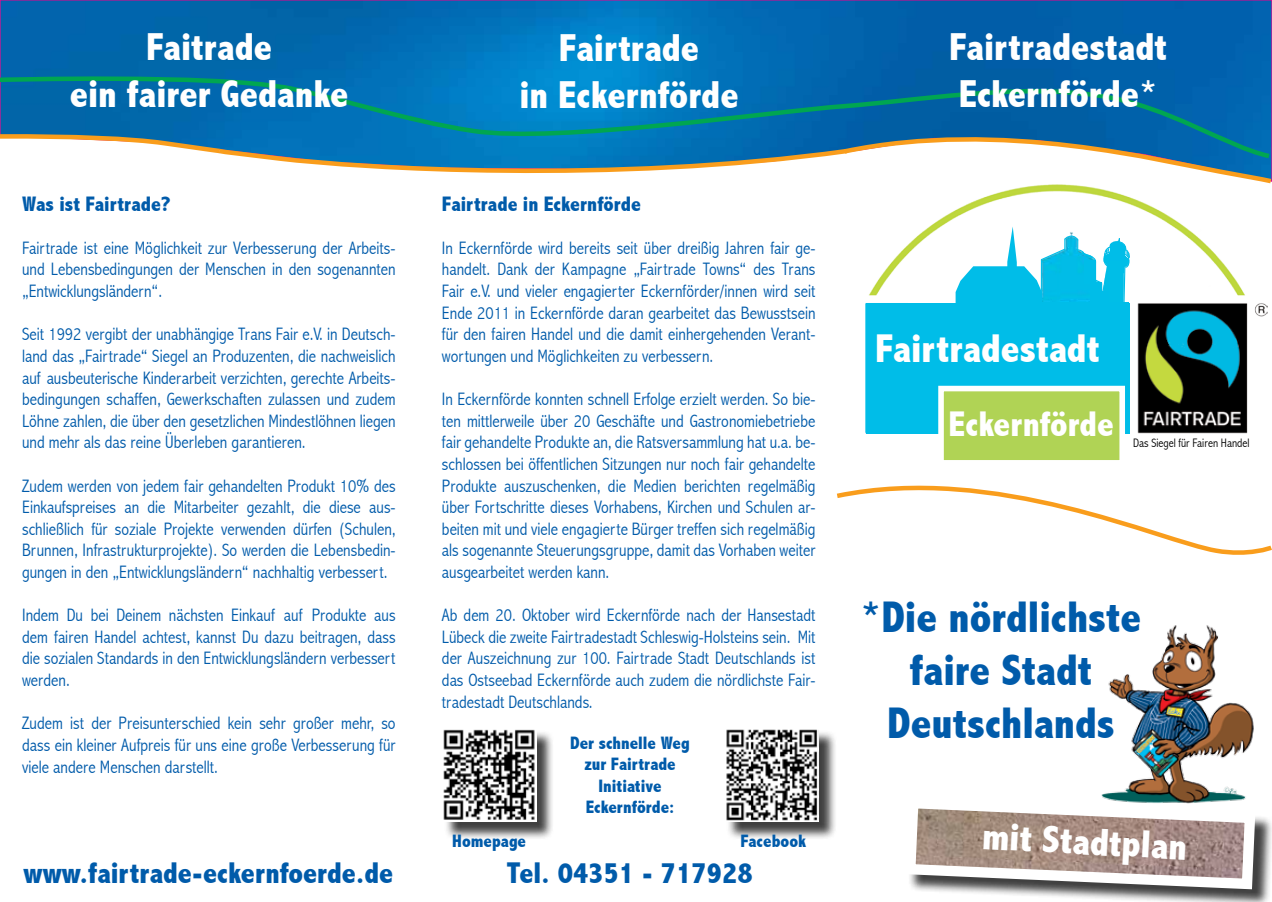
<style>
.page{position:relative;width:1272px;height:902px;background:#fff}
.page>*{position:absolute;margin:0;border:0;box-sizing:border-box;transform-origin:0 0}
.t1{font:800 condensed 44.25px/53.1px "Abadi";color:#005baa;text-align:center}
.t2{font:800 condensed 40.2px "Abadi";color:#fff}
.t3{font:800 condensed 39px/46.8px "Abadi";color:#fff;text-align:center}
.t4{font:800 condensed 35.7px "Abadi";color:#fff}
.t5{font:800 condensed 30px "Abadi";color:#005baa}
.t6{font:800 condensed 21px "Abadi";color:#005baa}
.t7{font:300 condensed 18px/21.6px "Abadi";color:#005baa;text-align:justify}
.t8{font:800 condensed 18px/21.6px "Abadi";color:#005baa;text-align:center}
.t9{font:300 condensed 12.3px "Abadi";color:#000}
</style>
<div class="page">
<svg style="left:0;top:0;width:1271px;height:74px;background:#0268b0"></svg>
<svg style="left:0;top:74px;width:1271px;height:110px"></svg>
<svg style="left:836px;top:485px;width:435px;height:70px"></svg>
<img style="left:1108px;top:625px;width:146px;height:167px">
<div style="left:907px;top:800px;width:364px;height:101px;background:#000;opacity:.75"></div>
<svg style="left:907px;top:792px;width:353px;height:102px"></svg>
<img style="left:865px;top:184px;width:402px;height:250px">
<div style="left:908px;top:257px;width:218px;height:46px;background:#fff"></div>
<img style="left:922px;top:221px;width:316px;height:211px">
<div style="left:865px;top:303px;width:264px;height:130px;background:#00bde8"></div>
<div style="left:941px;top:388px;width:181px;height:75px;background:#b0d355"></div>
<div style="left:938px;top:386px;width:186px;height:79px;border:6px solid #fff"></div>
<svg style="left:955px;top:221px;width:175px;height:85px"></svg>
<svg style="left:1157px;top:305px;width:54px;height:114px;background:#224e42"></svg>
<div style="left:1216px;top:335px;width:20px;height:14px;background:#00b9e3;border-radius:50%"></div>
<div style="left:1097px;top:291px;width:11px;height:19px;background:#00bde8"></div>
<div style="left:1084px;top:260px;width:12px;height:24px;background:#00bde8"></div>
<div style="left:1090px;top:283px;width:11px;height:19px;background:#00bde8"></div>
<div style="left:444px;top:729px;width:110px;height:111px;background:#000;opacity:.75"></div>
<img style="left:443px;top:729px;width:93px;height:92px">
<div style="left:726px;top:729px;width:111px;height:111px;background:#000;opacity:.75"></div>
<img style="left:726px;top:729px;width:92px;height:92px">
<h3 class="t3" style="left:70px;top:24px;width:280px">Faitrade<br>ein fairer Gedanke</h3>
<p class="t6" style="left:22px;top:191px;width:150px">Was ist Fairtrade?</p>
<p class="t7" style="left:22px;top:237px;width:375px">Fairtrade ist eine Möglichkeit zur Verbesserung der Arbeits&shy;und Lebensbedingungen der Menschen in den sogenannten „Entwicklungsländern“.</p>
<p class="t7" style="left:22px;top:323px;width:375px">Seit 1992 vergibt der unabhängige Trans Fair e.V. in Deutsch&shy;land das „Fairtrade“ Siegel an Produzenten, die nachweislich auf ausbeuterische Kinderarbeit verzichten, gerechte Arbeits&shy;bedingungen schaffen, Gewerkschaften zulassen und zudem Löhne zahlen, die über den gesetzlichen Mindestlöhnen liegen und mehr als das reine Überleben garantieren.</p>
<p class="t7" style="left:22px;top:474px;width:375px">Zudem werden von jedem fair gehandelten Produkt 10% des Einkaufspreises an die Mitarbeiter gezahlt, die diese aus&shy;schließlich für soziale Projekte verwenden dürfen (Schulen, Brunnen, Infrastrukturprojekte). So werden die Lebensbedin&shy;gungen in den „Entwicklungsländern“ nachhaltig verbessert.</p>
<p class="t7" style="left:22px;top:604px;width:375px">Indem Du bei Deinem nächsten Einkauf auf Produkte aus dem fairen Handel achtest, kannst Du dazu beitragen, dass die sozialen Standards in den Entwicklungsländern verbessert werden.</p>
<p class="t7" style="left:22px;top:712px;width:375px">Zudem ist der Preisunterschied kein sehr großer mehr, so dass ein kleiner Aufpreis für uns eine große Verbesserung für viele andere Menschen darstellt.</p>
<h3 class="t3" style="left:519px;top:25px;width:221px">Fairtrade<br>in Eckernförde</h3>
<p class="t6" style="left:442px;top:191px;width:200px">Fairtrade in Eckernförde</p>
<p class="t7" style="left:442px;top:237px;width:375px">In Eckernförde wird bereits seit über dreißig Jahren fair ge&shy;handelt. Dank der Kampagne „Fairtrade Towns“ des Trans Fair e.V. und vieler engagierter Eckernförder/innen wird seit Ende 2011 in Eckernförde daran gearbeitet das Bewusstsein für den fairen Handel und die damit einhergehenden Verant&shy;wortungen und Möglichkeiten zu verbessern.</p>
<p class="t7" style="left:442px;top:388px;width:375px">In Eckernförde konnten schnell Erfolge erzielt werden. So bie&shy;ten mittlerweile über 20 Geschäfte und Gastronomiebetriebe fair gehandelte Produkte an, die Ratsversammlung hat u.a. be&shy;schlossen bei öffentlichen Sitzungen nur noch fair gehandelte Produkte auszuschenken, die Medien berichten regelmäßig über Fortschritte dieses Vorhabens, Kirchen und Schulen ar&shy;beiten mit und viele engagierte Bürger treffen sich regelmäßig als sogenannte Steuerungsgruppe, damit das Vorhaben weiter ausgearbeitet werden kann.</p>
<p class="t7" style="left:442px;top:604px;width:375px">Ab dem 20. Oktober wird Eckernförde nach der Hansestadt Lübeck die zweite Fairtradestadt Schleswig-Holsteins sein. Mit der Auszeichnung zur 100. Fairtrade Stadt Deutschlands ist das Ostseebad Eckernförde auch zudem die nördlichste Fair&shy;tradestadt Deutschlands.</p>
<p class="t8" style="left:570px;top:731px;width:121px">Der schnelle Weg zur Fairtrade<br>Initiative<br>Eckernförde:</p>
<p class="t8" style="left:452px;top:830px;width:75px">Homepage</p>
<p class="t8" style="left:740px;top:830px;width:67px">Facebook</p>
<h3 class="t5" style="left:24px;top:855px;width:371px">www.fairtrade-eckernfoerde.de</h3>
<h3 class="t5" style="left:506px;top:855px;width:248px">Tel. 04351 - 717928</h3>
<h3 class="t3" style="left:949px;top:24px;width:219px;text-align:left">Fairtradestadt<br>Eckernförde*</h3>
<h2 class="t2" style="left:875px;top:325px;width:226px">Fairtradestadt</h2>
<h3 class="t4" style="left:948px;top:403px;width:167px">Eckernförde</h3>
<p class="t9" style="left:1132px;top:435px;width:118px">Das Siegel für Fairen Handel</p>
<h1 class="t1" style="left:860px;top:590px;width:282px">*Die nördlichste faire Stadt<br>Deutschlands</h1>
<h3 class="t3" style="left:983px;top:812px;width:207px;rotate:3deg">mit Stadtplan</h3>
</div>
